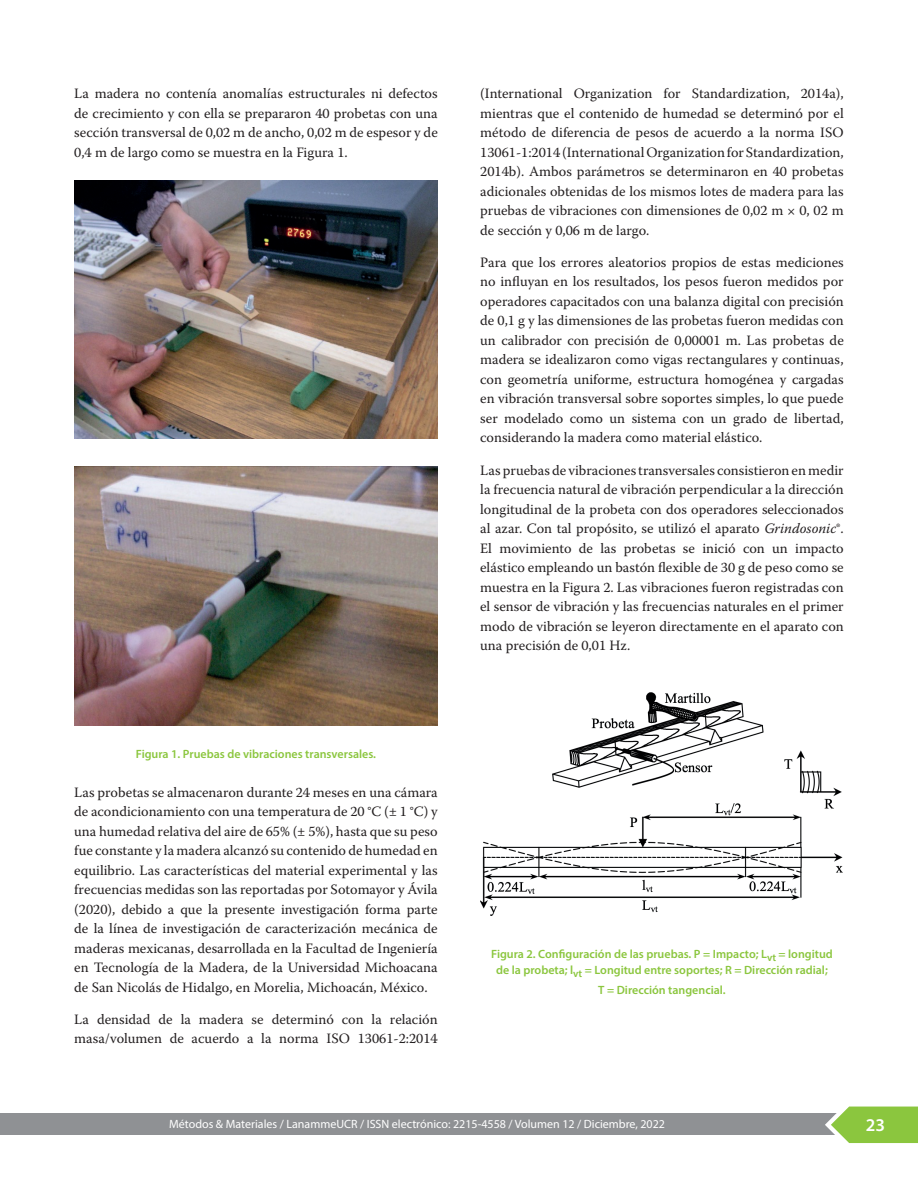
<style>
.page{position:relative;width:918px;height:1188px;background:#fff}
.page>*{position:absolute;margin:0;border:0;box-sizing:border-box;transform-origin:0 0}
.t1{font:600 18px "Myriad Pro";color:#fff}
.t2{font:14.25px/19.5px "Warnock Pro";color:#231f20;text-align:justify}
.t3{font:600 12px/16.5px "Myriad Pro";color:#8bc63e;text-align:center}
.t4{font:12px "Myriad Pro";color:#fff}
.s1{font-style:italic}
</style>
<div class="page">
<div style="left:0;top:1114px;width:918px;height:21px;background:#8f9194"></div>
<svg style="left:825px;top:1107px;width:93px;height:36px;background:#99cb59"></svg>
<img style="left:74px;top:181px;width:364px;height:257px">
<img style="left:74px;top:466px;width:364px;height:260px">
<img style="left:480px;top:692px;width:363px;height:224px">
<p class="t2" style="left:74px;top:84px;width:365px">La madera no contenía anomalías estructurales ni defectos de crecimiento y con ella se prepararon 40 probetas con una sección transversal de 0,02 m de ancho, 0,02 m de espesor y de 0,4 m de largo como se muestra en la Figura 1.</p>
<p class="t2" style="left:480px;top:84px;width:365px">(International Organization for Standardization, 2014a), mientras que el contenido de humedad se determinó por el método de diferencia de pesos de acuerdo a la norma ISO 13061-1:2014 (International Organization for Standardization, 2014b). Ambos parámetros se determinaron en 40 probetas adicionales obtenidas de los mismos lotes de madera para las pruebas de vibraciones con dimensiones de 0,02 m × 0, 02 m de sección y 0,06 m de largo.</p>
<p class="t2" style="left:480px;top:252px;width:365px">Para que los errores aleatorios propios de estas mediciones no influyan en los resultados, los pesos fueron medidos por operadores capacitados con una balanza digital con precisión de 0,1 g y las dimensiones de las probetas fueron medidas con un calibrador con precisión de 0,00001 m. Las probetas de madera se idealizaron como vigas rectangulares y continuas, con geometría uniforme, estructura homogénea y cargadas en vibración transversal sobre soportes simples, lo que puede ser modelado como un sistema con un grado de libertad, considerando la madera como material elástico.</p>
<p class="t2" style="left:480px;top:460px;width:365px">Las pruebas de vibraciones transversales consistieron en medir la frecuencia natural de vibración perpendicular a la dirección longitudinal de la probeta con dos operadores seleccionados al azar. Con tal propósito, se utilizó el aparato <span class="s1">Grindosonic</span>®.<br>El movimiento de las probetas se inició con un impacto elástico empleando un bastón flexible de 30 g de peso como se muestra en la Figura 2. Las vibraciones fueron registradas con el sensor de vibración y las frecuencias naturales en el primer modo de vibración se leyeron directamente en el aparato con una precisión de 0,01 Hz.</p>
<p class="t3" style="left:136px;top:745px;width:242px">Figura 1. Pruebas de vibraciones transversales.</p>
<p class="t2" style="left:74px;top:782px;width:365px">Las probetas se almacenaron durante 24 meses en una cámara de acondicionamiento con una temperatura de 20 °C (± 1 °C) y una humedad relativa del aire de 65% (± 5%), hasta que su peso fue constante y la madera alcanzó su contenido de humedad en equilibrio. Las características del material experimental y las frecuencias medidas son las reportadas por Sotomayor y Ávila (2020), debido a que la presente investigación forma parte de la línea de investigación de caracterización mecánica de maderas mexicanas, desarrollada en la Facultad de Ingeniería en Tecnología de la Madera, de la Universidad Michoacana de San Nicolás de Hidalgo, en Morelia, Michoacán, México.</p>
<p class="t2" style="left:74px;top:1009px;width:365px">La densidad de la madera se determinó con la relación masa/volumen de acuerdo a la norma ISO 13061-2:2014</p>
<p class="t3" style="left:491px;top:945px;width:343px">Figura 2. Configuración de las pruebas. P = Impacto; L<sub>vt</sub> = longitud de la probeta; l<sub>vt</sub> = Longitud entre soportes; R = Dirección radial;</p>
<p class="t3" style="left:598px;top:981px;width:129px">T = Dirección tangencial.</p>
<p class="t4" style="left:169px;top:1117px;width:497px">Métodos &amp; Materiales / LanammeUCR / ISSN electrónico: 2215-4558 / Volumen 12 / Diciembre, 2022</p>
<p class="t1" style="left:866px;top:1114px;width:21px">23</p>
</div>
